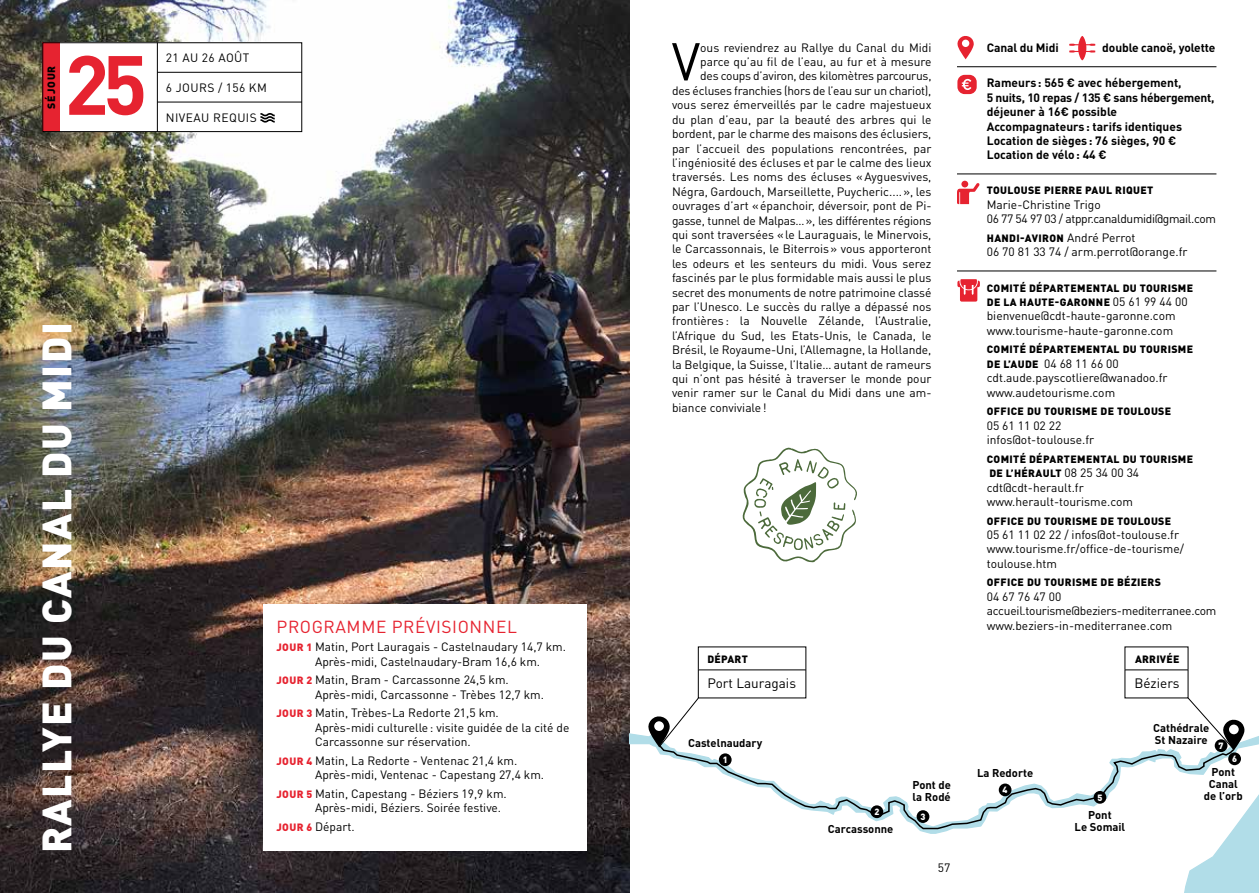
<style>
.page{position:relative;width:1259px;height:893px;background:#fff}
.page>*{position:absolute;margin:0;border:0;box-sizing:border-box;transform-origin:0 0}
.t1{font:700 82.5px "DINOT";color:#e62330}
.t2{font:52.5px "DINOT";color:#000}
.t3{font:900 40.5px "DINOT";letter-spacing:.035em;color:#fff}
.t4{font:17.25px "DINOT";letter-spacing:.035em;color:#e62330}
.t5{font:13.5px "DINOT";color:#000}
.t6{font:12px/14.4px "DINOT";color:#000}
.t7{font:12px/14.4px "DINOT";letter-spacing:-.02em;color:#000}
.t8{font:700 12px/14.4px "DINOT";color:#000}
.t9{font:12px/14.4px "DINOT";letter-spacing:-.03em;color:#000}
.t10{font:12px "DINOT";letter-spacing:.035em;color:#000}
.t11{font:12px "DINOT";letter-spacing:.03em;color:#000}
.t12{font:700 11.25px/12px "DINOT";color:#000;text-align:center}
.t13{font:900 10.5px/14.4px "DINOT";letter-spacing:.035em;color:#000}
.t14{font:900 9px "DINOT";color:#fff}
.s1{font-weight:900;font-size:10.5px;color:#e62330}
.s2{font-weight:400;font-size:12px}
.s3{font-weight:900;font-size:10.5px}
</style>
<div class="page">
<img style="left:0;top:0;width:629px;height:893px">
<svg style="left:1184px;top:834px;width:75px;height:59px"></svg>
<svg style="left:629px;top:727px;width:630px;height:107px"></svg>
<svg style="left:657px;top:743px;width:579px;height:87px"></svg>
<div style="left:719px;top:753px;width:12px;height:13px;background:#000;border-radius:50%"></div>
<div style="left:1228px;top:752px;width:13px;height:13px;background:#000;border-radius:50%"></div>
<svg style="left:1214px;top:739px;width:13px;height:13px"></svg>
<div style="left:870px;top:805px;width:13px;height:13px;background:#000;border-radius:50%"></div>
<div style="left:916px;top:810px;width:13px;height:13px;background:#000;border-radius:50%"></div>
<div style="left:998px;top:783px;width:13px;height:13px;background:#000;border-radius:50%"></div>
<hr style="left:698px;top:670px;width:108px;height:1px;background:#000">
<hr style="left:1125px;top:670px;width:63px;height:1px;background:#000">
<svg style="left:647px;top:697px;width:52px;height:51px"></svg>
<div style="left:1093px;top:791px;width:13px;height:13px;background:#000;border-radius:50%"></div>
<svg style="left:1187px;top:697px;width:57px;height:53px"></svg>
<div style="left:43px;top:43px;width:259px;height:89px;background:#fff"></div>
<div style="left:43px;top:43px;width:17px;height:89px;background:#e62330"></div>
<hr style="left:157px;top:43px;width:1px;height:89px;background:#000">
<hr style="left:157px;top:72px;width:145px;height:1px;background:#000">
<hr style="left:157px;top:102px;width:145px;height:1px;background:#000">
<svg style="left:260px;top:113px;width:15px;height:10px"></svg>
<div style="left:43px;top:43px;width:259px;height:89px;border:1px solid #000"></div>
<div style="left:264px;top:604px;width:323px;height:246px;background:#fff"></div>
<hr style="left:957px;top:66px;width:259px;height:1px;background:#000">
<hr style="left:957px;top:174px;width:259px;height:1px;background:#000">
<hr style="left:957px;top:271px;width:259px;height:1px;background:#000">
<svg style="left:957px;top:279px;width:23px;height:23px"></svg>
<svg style="left:957px;top:181px;width:22px;height:23px"></svg>
<svg style="left:1069px;top:36px;width:26px;height:24px"></svg>
<svg style="left:957px;top:36px;width:16px;height:23px"></svg>
<svg style="left:957px;top:75px;width:19px;height:19px"></svg>
<svg style="left:742px;top:447px;width:115px;height:116px"></svg>
<p class="t13" style="left:44px;top:109px;width:44px;rotate:-90deg">SÉJOUR</p>
<h1 class="t1" style="left:64px;top:29px;width:84px">25</h1>
<p class="t11" style="left:166px;top:49px;width:85px">21 AU 26 AOÛT</p>
<p class="t10" style="left:166px;top:79px;width:103px">6 JOURS / 156 KM</p>
<p class="t10" style="left:166px;top:109px;width:92px">NIVEAU REQUIS</p>
<h3 class="t3" style="left:29px;top:853px;width:532px;rotate:-90deg">RALLYE DU CANAL DU MIDI</h3>
<h3 class="t4" style="left:276px;top:615px;width:242px">PROGRAMME PRÉVISIONNEL</h3>
<p class="t6" style="left:315px;top:639px;width:252px;text-indent:-39px"><span class="s1">JOUR 1</span> Matin, Port Lauragais - Castelnaudary 14,7 km.<br>Après-midi, Castelnaudary-Bram 16,6 km.</p>
<p class="t6" style="left:315px;top:672px;width:230px;text-indent:-39px"><span class="s1">JOUR 2</span> Matin, Bram - Carcassonne 24,5 km.<br>Après-midi, Carcassonne - Trèbes 12,7 km.</p>
<p class="t6" style="left:315px;top:705px;width:256px;text-indent:-39px"><span class="s1">JOUR 3</span> Matin, Trèbes-La Redorte 21,5 km.<br>Après-midi culturelle: visite guidée de la cité de<br>Carcassonne sur réservation.</p>
<p class="t6" style="left:315px;top:753px;width:231px;text-indent:-39px"><span class="s1">JOUR 4</span> Matin, La Redorte - Ventenac 21,4 km.<br>Après-midi, Ventenac - Capestang 27,4 km.</p>
<p class="t6" style="left:315px;top:786px;width:193px;text-indent:-39px"><span class="s1">JOUR 5</span> Matin, Capestang - Béziers 19,9 km.<br>Après-midi, Béziers. Soirée festive.</p>
<p class="t6" style="left:276px;top:819px;width:80px"><span class="s1">JOUR 6</span> Départ.</p>
<h2 class="t2" style="left:671px;top:26px;width:30px">V</h2>
<p class="t6" style="left:700px;top:40px;width:233px">ous reviendrez au Rallye du Canal du Midi</p>
<p class="t6" style="left:700px;top:54px;width:233px">parce qu’au fil de l’eau, au fur et à mesure</p>
<p class="t7" style="left:700px;top:68px;width:233px">des coups d’aviron, des kilomètres parcourus,</p>
<p class="t7" style="left:672px;top:83px;width:261px">des écluses franchies (hors de l’eau sur un chariot),</p>
<p class="t6" style="left:672px;top:97px;width:261px">vous serez émerveillés par le cadre majestueux</p>
<p class="t6" style="left:672px;top:112px;width:261px">du plan d’eau, par la beauté des arbres qui le</p>
<p class="t6" style="left:672px;top:126px;width:261px">bordent, par le charme des maisons des éclusiers,</p>
<p class="t6" style="left:672px;top:140px;width:261px">par l’accueil des populations rencontrées, par</p>
<p class="t6" style="left:672px;top:155px;width:261px">l’ingéniosité des écluses et par le calme des lieux</p>
<p class="t6" style="left:672px;top:169px;width:261px">traversés. Les noms des écluses «Ayguesvives,</p>
<p class="t6" style="left:672px;top:184px;width:261px">Négra, Gardouch, Marseillette, Puycheric....», les</p>
<p class="t6" style="left:672px;top:198px;width:261px">ouvrages d’art «épanchoir, déversoir, pont de Pi-</p>
<p class="t7" style="left:672px;top:212px;width:261px">gasse, tunnel de Malpas…», les différentes régions</p>
<p class="t6" style="left:672px;top:227px;width:261px">qui sont traversées «le Lauraguais, le Minervois,</p>
<p class="t6" style="left:672px;top:241px;width:261px">le Carcassonnais, le Biterrois» vous apporteront</p>
<p class="t6" style="left:672px;top:256px;width:261px">les odeurs et les senteurs du midi. Vous serez</p>
<p class="t6" style="left:672px;top:270px;width:261px">fascinés par le plus formidable mais aussi le plus</p>
<p class="t6" style="left:672px;top:284px;width:261px">secret des monuments de notre patrimoine classé</p>
<p class="t6" style="left:672px;top:299px;width:261px">par l’Unesco. Le succès du rallye a dépassé nos</p>
<p class="t6" style="left:672px;top:313px;width:261px">frontières : la Nouvelle Zélande, l’Australie,</p>
<p class="t6" style="left:672px;top:328px;width:261px">l’Afrique du Sud, les Etats-Unis, le Canada, le</p>
<p class="t6" style="left:672px;top:342px;width:261px">Brésil, le Royaume-Uni, l’Allemagne, la Hollande,</p>
<p class="t6" style="left:672px;top:356px;width:261px">la Belgique, la Suisse, l’Italie… autant de rameurs</p>
<p class="t6" style="left:672px;top:371px;width:261px">qui n’ont pas hésité à traverser le monde pour</p>
<p class="t6" style="left:672px;top:385px;width:261px">venir ramer sur le Canal du Midi dans une am-</p>
<p class="t6" style="left:672px;top:400px;width:96px">biance conviviale!</p>
<p class="t8" style="left:986px;top:40px;width:73px">Canal du Midi</p>
<p class="t8" style="left:1102px;top:40px;width:115px">double canoë, yolette</p>
<p class="t8" style="left:986px;top:75px;width:229px">Rameurs: 565 € avec hébergement,<br>5 nuits, 10 repas / 135 € sans hébergement, déjeuner à 16€ possible<br>Accompagnateurs: tarifs identiques<br>Location de sièges: 76 sièges, 90 €<br>Location de vélo: 44 €</p>
<p class="t13" style="left:987px;top:183px;width:168px">TOULOUSE PIERRE PAUL RIQUET</p>
<p class="t9" style="left:986px;top:197px;width:231px">Marie-Christine Trigo<br>06 77 54 97 03 / atppr.canaldumidi@gmail.com</p>
<p class="t13" style="left:987px;top:231px;width:150px">HANDI-AVIRON <span class="s2">André Perrot</span></p>
<p class="t6" style="left:986px;top:244px;width:202px">06 70 81 33 74 / arm.perrot@orange.fr</p>
<p class="t13" style="left:987px;top:280px;width:208px">COMITÉ DÉPARTEMENTAL DU TOURISME<br>DE LA HAUTE-GARONNE <span class="s2">05 61 99 44 00</span></p>
<p class="t6" style="left:986px;top:308px;width:190px">bienvenue@cdt-haute-garonne.com www.tourisme-haute-garonne.com</p>
<p class="t13" style="left:987px;top:342px;width:208px">COMITÉ DÉPARTEMENTAL DU TOURISME</p>
<p class="t6" style="left:986px;top:356px;width:182px"><span class="s3">DE L’AUDE</span> 04 68 11 66 00 cdt.aude.payscotliere@wanadoo.fr www.audetourisme.com</p>
<p class="t13" style="left:987px;top:404px;width:186px">OFFICE DU TOURISME DE TOULOUSE</p>
<p class="t6" style="left:986px;top:418px;width:109px">05 61 11 02 22 infos@ot-toulouse.fr</p>
<p class="t13" style="left:987px;top:451px;width:208px">COMITÉ DÉPARTEMENTAL DU TOURISME<br>DE L’HÉRAULT <span class="s2">08 25 34 00 34</span></p>
<p class="t6" style="left:986px;top:479px;width:148px">cdt@cdt-herault.fr www.herault-tourisme.com</p>
<p class="t13" style="left:987px;top:513px;width:186px">OFFICE DU TOURISME DE TOULOUSE</p>
<p class="t6" style="left:986px;top:527px;width:199px">05 61 11 02 22 / infos@ot-toulouse.fr www.tourisme.fr/office-de-tourisme/ toulouse.htm</p>
<p class="t13" style="left:987px;top:575px;width:176px">OFFICE DU TOURISME DE BÉZIERS</p>
<p class="t7" style="left:986px;top:589px;width:231px">04 67 76 47 00 accueil.tourisme@beziers-mediterranee.com www.beziers-in-mediterranee.com</p>
<p class="t13" style="left:707px;top:651px;width:42px">DÉPART</p>
<p class="t5" style="left:707px;top:674px;width:90px">Port Lauragais</p>
<p class="t13" style="left:1135px;top:651px;width:46px">ARRIVÉE</p>
<p class="t5" style="left:1134px;top:674px;width:47px">Béziers</p>
<p class="t12" style="left:688px;top:737px;width:76px">Castelnaudary</p>
<p class="t12" style="left:1153px;top:721px;width:58px;text-align:left">Cathédrale<br>St Nazaire</p>
<p class="t14" style="left:1218px;top:739px;width:7px">7</p>
<p class="t14" style="left:723px;top:754px;width:7px">1</p>
<p class="t14" style="left:1232px;top:753px;width:7px">6</p>
<p class="t14" style="left:874px;top:805px;width:7px">2</p>
<p class="t12" style="left:828px;top:823px;width:67px">Carcassonne</p>
<p class="t12" style="left:912px;top:779px;width:40px;text-align:left">Pont de la Rodé</p>
<p class="t14" style="left:920px;top:810px;width:7px">3</p>
<p class="t6" style="left:938px;top:860px;width:14px">57</p>
<p class="t12" style="left:977px;top:767px;width:58px">La Redorte</p>
<p class="t14" style="left:1002px;top:784px;width:7px">4</p>
<p class="t14" style="left:1097px;top:791px;width:7px">5</p>
<p class="t12" style="left:1074px;top:809px;width:52px">Pont<br>Le Somail</p>
<p class="t12" style="left:1204px;top:766px;width:40px">Pont<br>Canal de l’orb</p>
</div>
